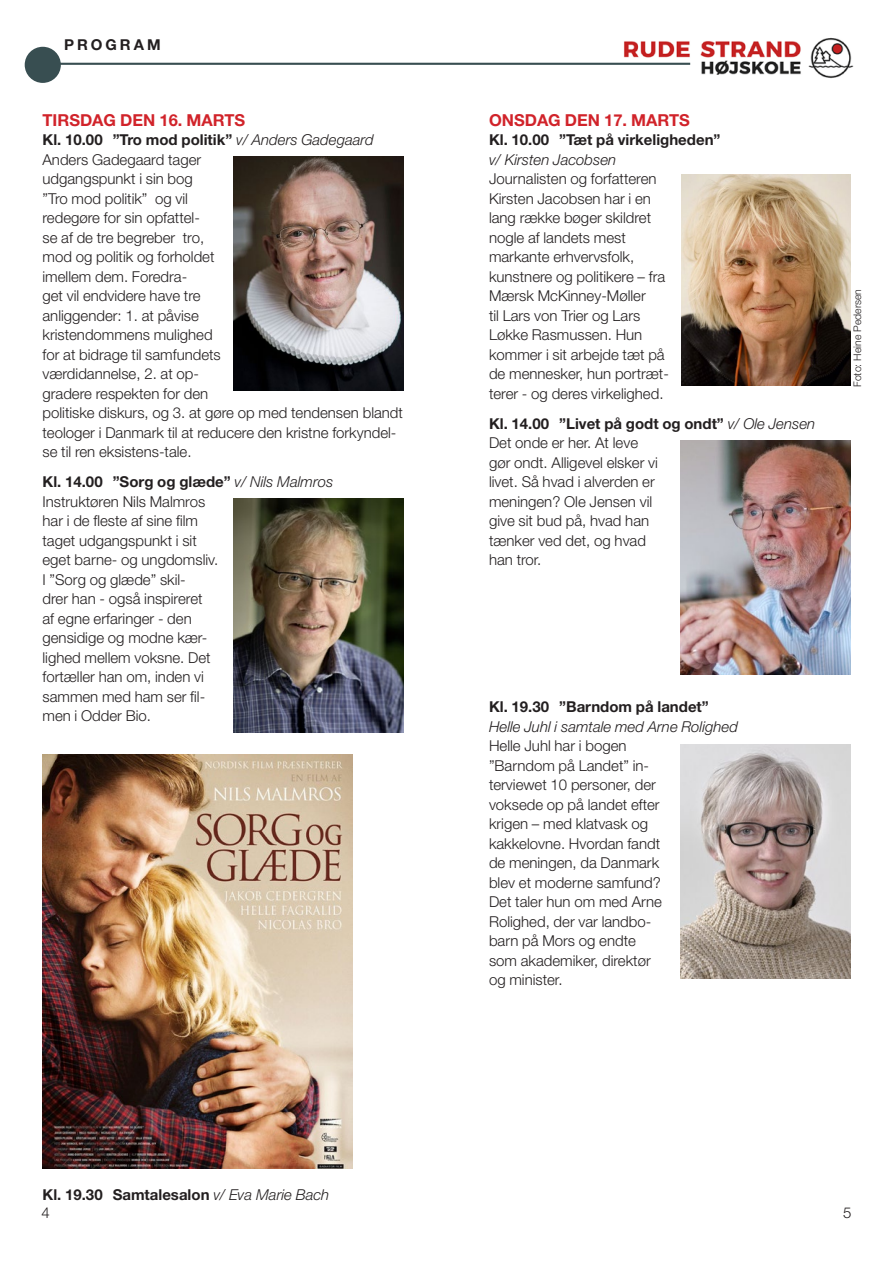
<style>
.page{position:relative;width:893px;height:1263px;background:#fff}
.page>*{position:absolute;margin:0;border:0;box-sizing:border-box;transform-origin:0 0}
.t1{font:700 16.5px "Helvetica Neue LT Std";color:#d1232a}
.t2{font:300 15px/19.5px "Helvetica Neue LT Std";color:#231f20}
.t3{font:700 15px "Helvetica Neue LT Std";color:#231f20}
.t4{font:italic 300 15px "Helvetica Neue LT Std";color:#231f20}
.t5{font:700 15px "Helvetica Neue LT Std";letter-spacing:.2em;color:#231f20}
.t6{font:300 10.5px "Helvetica Neue LT Std";color:#231f20}
.s1{font-weight:700}
.s2{font-style:italic}
.s3{font-weight:300;font-style:italic}
</style>
<div class="page">
<img style="left:234px;top:499px;width:170px;height:233px">
<img style="left:234px;top:156px;width:170px;height:234px">
<img style="left:43px;top:755px;width:310px;height:413px">
<img style="left:682px;top:174px;width:168px;height:211px">
<img style="left:680px;top:440px;width:170px;height:234px">
<img style="left:680px;top:744px;width:170px;height:234px">
<img style="left:619px;top:37px;width:235px;height:42px">
<hr style="left:40px;top:63px;width:650px;height:2px;background:#384e51">
<div style="left:25px;top:47px;width:36px;height:36px;background:#384e51;border-radius:50%"></div>
<p class="t5" style="left:64px;top:36px;width:98px">PROGRAM</p>
<p class="t1" style="left:43px;top:109px;width:204px">TIRSDAG DEN 16. MARTS</p>
<p class="t2" style="left:43px;top:130px;width:362px"><span class="s1">Kl. 10.00 ”Tro mod politik”</span> <span class="s2">v/ Anders Gadegaard<br></span>Anders Gadegaard tager<br>udgangspunkt i sin bog<br>”Tro mod politik” og vil<br>redegøre for sin opfattel-<br>se af de tre begreber tro,<br>mod og politik og forholdet<br>imellem dem. Foredra-<br>get vil endvidere have tre<br>anliggender: 1. at påvise<br>kristendommens mulighed<br>for at bidrage til samfundets<br>værdidannelse, 2. at op-<br>gradere respekten for den<br>politiske diskurs, og 3. at gøre op med tendensen blandt teologer i Danmark til at reducere den kristne forkyndel&shy;se til ren eksistens-tale.</p>
<p class="t2" style="left:43px;top:472px;width:292px"><span class="s1">Kl. 14.00 ”Sorg og glæde”</span> <span class="s2">v/ Nils Malmros<br></span>Instruktøren Nils Malmros<br>har i de fleste af sine film<br>taget udgangspunkt i sit<br>eget barne- og ungdomsliv.<br>I ”Sorg og glæde” skil-<br>drer han - også inspireret<br>af egne erfaringer - den<br>gensidige og modne kær-<br>lighed mellem voksne. Det<br>fortæller han om, inden vi<br>sammen med ham ser fil-<br>men i Odder Bio.</p>
<p class="t3" style="left:43px;top:1185px;width:288px">Kl. 19.30 Samtalesalon <span class="s3">v/ Eva Marie Bach</span></p>
<p class="t1" style="left:489px;top:109px;width:202px">ONSDAG DEN 17. MARTS</p>
<p class="t3" style="left:489px;top:130px;width:233px">Kl. 10.00 ”Tæt på virkeligheden”</p>
<p class="t4" style="left:489px;top:150px;width:129px">v/ Kirsten Jacobsen</p>
<p class="t2" style="left:489px;top:169px;width:181px">Journalisten og forfatteren<br>Kirsten Jacobsen har i en lang række bøger skildret nogle af landets mest markante erhvervsfolk, kunstnere og politikere – fra<br>Mærsk McKinney-Møller<br>til Lars von Trier og Lars<br>Løkke Rasmussen. Hun kommer i sit arbejde tæt på de mennesker, hun portræt&shy;terer - og deres virkelighed.</p>
<p class="t2" style="left:489px;top:413px;width:328px"><span class="s1">Kl. 14.00 ”Livet på godt og ondt”</span> <span class="s2">v/ Ole Jensen<br></span>Det onde er her. At leve<br>gør ondt. Alligevel elsker vi<br>livet. Så hvad i alverden er<br>meningen? Ole Jensen vil<br>give sit bud på, hvad han<br>tænker ved det, og hvad<br>han tror.</p>
<p class="t6" style="left:851px;top:387px;width:100px;rotate:-90deg">Foto: Heine Pedersen</p>
<p class="t3" style="left:489px;top:697px;width:221px">Kl. 19.30 ”Barndom på landet”</p>
<p class="t4" style="left:489px;top:717px;width:250px">Helle Juhl i samtale med Arne Rolighed</p>
<p class="t2" style="left:489px;top:736px;width:174px">Helle Juhl har i bogen ”Barndom på Landet” in&shy;terviewet 10 personer, der voksede op på landet efter krigen – med klatvask og kakkelovne. Hvordan fandt de meningen, da Danmark blev et moderne samfund?<br>Det taler hun om med Arne<br>Rolighed, der var landbo&shy;barn på Mors og endte som akademiker, direktør og minister.</p>
<p class="t2" style="left:41px;top:1203px;width:10px">4</p>
<p class="t2" style="left:843px;top:1203px;width:10px">5</p>
</div>
